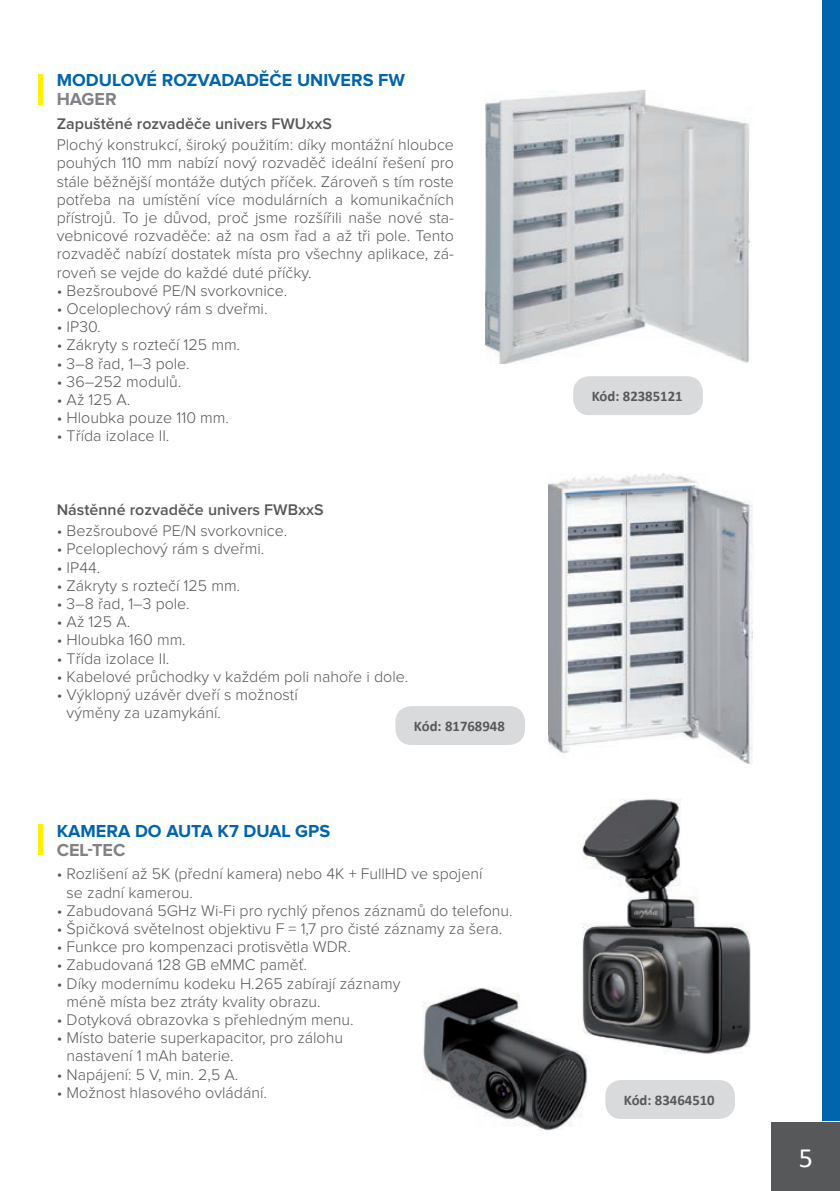
<style>
.page{position:relative;width:840px;height:1191px;background:#fff}
.page>*{position:absolute;margin:0;border:0;box-sizing:border-box;transform-origin:0 0}
.t1{font:28px "Calibri";color:#fff}
.t2{font:700 18px "Proxima Nova";color:#0065ac}
.t3{font:700 18px "Proxima Nova";color:#808285}
.t4{font:300 16px/18.2px "Proxima Nova";color:#57585a}
.t5{font:600 16px "Proxima Nova";color:#57585a}
.t6{font:700 14.8px "Calibri";color:#57585a}
</style>
<div class="page">
<div style="left:822px;top:0;width:17px;height:1120px;background:#0065ac"></div>
<div style="left:771px;top:1123px;width:68px;height:68px;background:#57585a"></div>
<img style="left:422px;top:987px;width:165px;height:143px">
<img style="left:577px;top:798px;width:172px;height:256px">
<img style="left:485px;top:90px;width:266px;height:274px">
<div style="left:38px;top:74px;width:5px;height:31px;background:#fff101"></div>
<div style="left:38px;top:824px;width:5px;height:31px;background:#fff101"></div>
<div style="left:573px;top:376px;width:129px;height:39px;background:#d9dadc;border-radius:16px"></div>
<div style="left:395px;top:706px;width:130px;height:39px;background:#d9dadc;border-radius:16px"></div>
<img style="left:548px;top:473px;width:205px;height:290px">
<div style="left:605px;top:1080px;width:129px;height:39px;background:#d9dadc;border-radius:16px"></div>
<p class="t2" style="left:57px;top:72px;width:349px">MODULOVÉ ROZVADADĚČE UNIVERS FW</p>
<p class="t3" style="left:57px;top:91px;width:61px">HAGER</p>
<p class="t5" style="left:57px;top:116px;width:276px">Zapuštěné rozvaděče univers FWUxxS</p>
<p class="t4" style="left:57px;top:136px;width:398px;text-align:justify">Plochý konstrukcí, široký použitím: díky montážní hloubce pouhých 110 mm nabízí nový rozvaděč ideální řešení pro stále běžnější montáže dutých příček. Zároveň s tím roste potřeba na umístění více modulárních a komunikačních přístrojů. To je důvod, proč jsme rozšířili naše nové sta&shy;vebnicové rozvaděče: až na osm řad a až tři pole. Tento rozvaděč nabízí dostatek místa pro všechny aplikace, zá&shy;roveň se vejde do každé duté příčky.</p>
<p class="t4" style="left:57px;top:282px;width:232px">• Bezšroubové PE/N svorkovnice.</p>
<p class="t4" style="left:57px;top:300px;width:212px">• Oceloplechový rám s dveřmi.</p>
<p class="t4" style="left:57px;top:318px;width:45px">• IP30.</p>
<p class="t4" style="left:57px;top:336px;width:185px">• Zákryty s roztečí 125 mm.</p>
<p class="t4" style="left:57px;top:355px;width:134px">• 3–8 řad, 1–3 pole.</p>
<p class="t4" style="left:57px;top:373px;width:126px">• 36–252 modulů.</p>
<p class="t4" style="left:57px;top:391px;width:75px">• Až 125 A.</p>
<p class="t4" style="left:57px;top:409px;width:174px">• Hloubka pouze 110 mm.</p>
<p class="t4" style="left:57px;top:427px;width:114px">• Třída izolace II.</p>
<p class="t5" style="left:57px;top:502px;width:268px">Nástěnné rozvaděče univers FWBxxS</p>
<p class="t4" style="left:57px;top:522px;width:232px">• Bezšroubové PE/N svorkovnice.</p>
<p class="t4" style="left:57px;top:540px;width:209px">• Pceloplechový rám s dveřmi.</p>
<p class="t4" style="left:57px;top:559px;width:45px">• IP44.</p>
<p class="t4" style="left:57px;top:577px;width:185px">• Zákryty s roztečí 125 mm.</p>
<p class="t4" style="left:57px;top:595px;width:134px">• 3–8 řad, 1–3 pole.</p>
<p class="t4" style="left:57px;top:613px;width:75px">• Až 125 A.</p>
<p class="t4" style="left:57px;top:631px;width:130px">• Hloubka 160 mm.</p>
<p class="t4" style="left:57px;top:650px;width:114px">• Třída izolace II.</p>
<p class="t4" style="left:57px;top:668px;width:353px">• Kabelové průchodky v každém poli nahoře i dole.</p>
<p class="t4" style="left:67px;top:686px;width:232px;text-indent:-10px">• Výklopný uzávěr dveří s možností výměny za uzamykání.</p>
<p class="t6" style="left:413px;top:715px;width:92px">Kód: 81768948</p>
<p class="t2" style="left:57px;top:822px;width:275px">KAMERA DO AUTA K7 DUAL GPS</p>
<p class="t3" style="left:57px;top:841px;width:70px">CEL-TEC</p>
<p class="t4" style="left:67px;top:865px;width:417px;text-indent:-10px">• Rozlišení až 5K (přední kamera) nebo 4K + FullHD ve spojení se zadní kamerou.</p>
<p class="t4" style="left:57px;top:902px;width:457px">• Zabudovaná 5GHz Wi-Fi pro rychlý přenos záznamů do telefonu.</p>
<p class="t4" style="left:57px;top:920px;width:447px">• Špičková světelnost objektivu F = 1,7 pro čisté záznamy za šera.</p>
<p class="t4" style="left:57px;top:938px;width:295px">• Funkce pro kompenzaci protisvětla WDR.</p>
<p class="t4" style="left:57px;top:956px;width:251px">• Zabudovaná 128 GB eMMC paměť.</p>
<p class="t4" style="left:67px;top:975px;width:335px;text-indent:-10px">• Díky modernímu kodeku H.265 zabírají záznamy méně místa bez ztráty kvality obrazu.</p>
<p class="t4" style="left:57px;top:1011px;width:298px">• Dotyková obrazovka s přehledným menu.</p>
<p class="t4" style="left:67px;top:1029px;width:278px;text-indent:-10px">• Místo baterie superkapacitor, pro zálohu nastavení 1 mAh baterie.</p>
<p class="t4" style="left:57px;top:1066px;width:183px">• Napájení: 5 V, min. 2,5 A.</p>
<p class="t4" style="left:57px;top:1084px;width:212px">• Možnost hlasového ovládání.</p>
<p class="t6" style="left:591px;top:386px;width:92px">Kód: 82385121</p>
<p class="t6" style="left:623px;top:1089px;width:92px">Kód: 83464510</p>
<h1 class="t1" style="left:798px;top:1138px;width:16px">5</h1>
</div>
